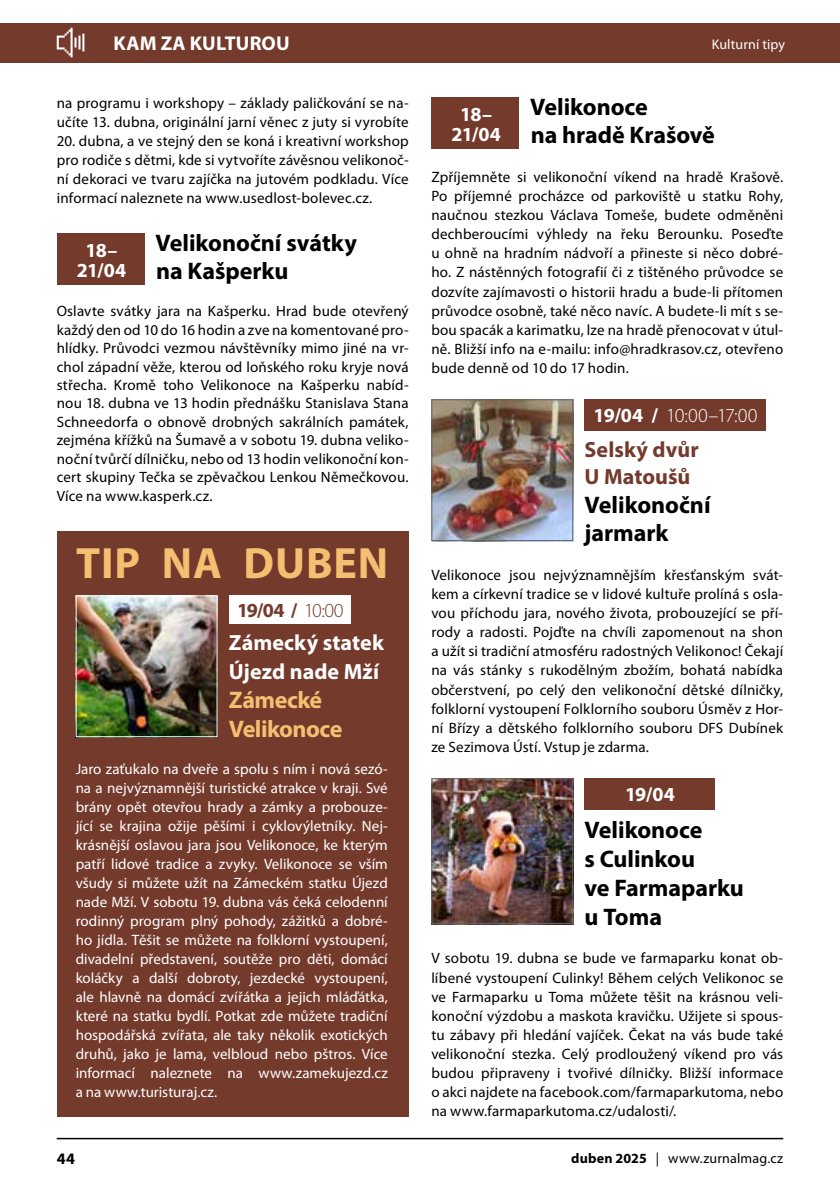
<style>
.page{position:relative;width:840px;height:1191px;background:#fff}
.page>*{position:absolute;margin:0;border:0;box-sizing:border-box;transform-origin:0 0}
.t1{font:700 44px "Myriad Pro";letter-spacing:.02em;color:#f4bf71}
.t2{font:700 24px/29px "Myriad Pro";color:#000}
.t3{font:700 24px/28.8px "Myriad Pro";letter-spacing:-.02em;color:#f4bf71}
.t4{font:700 22px/28.8px "Myriad Pro";letter-spacing:.005em;color:#fff}
.t5{font:700 22px/26.6px "Myriad Pro";letter-spacing:.005em;color:#743a2c}
.t6{font:700 20px/20px "Myriad Pro";letter-spacing:.005em;color:#fff;text-align:center}
.t7{font:300 20px "Myriad Pro";letter-spacing:-.02em;color:#fff}
.t8{font:700 20px "Myriad Pro";color:#743a2c}
.t9{font:700 16px "Myriad Pro";color:#000}
.t10{font:15px/19.2px "Myriad Pro";letter-spacing:.01em;color:#000;text-align:justify}
.t11{font:15px/19px "Myriad Pro";color:#fff;text-align:justify}
.t12{font:14px "Myriad Pro";letter-spacing:.01em;color:#000}
.t13{font:14px "Myriad Pro";letter-spacing:.01em;color:#fff}
.s1{font-weight:300}
.s2{font-weight:700}
</style>
<div class="page">
<hr style="left:57px;top:1137px;width:725px;height:2px;background:#000">
<div style="left:0;top:23px;width:839px;height:39px;background:#743a2c"></div>
<svg style="left:57px;top:28px;width:27px;height:29px"></svg>
<div style="left:57px;top:234px;width:88px;height:51px;background:#743a2c"></div>
<div style="left:584px;top:399px;width:181px;height:31px;background:#743a2c"></div>
<div style="left:584px;top:778px;width:130px;height:31px;background:#743a2c"></div>
<div style="left:431px;top:97px;width:88px;height:52px;background:#743a2c"></div>
<img style="left:433px;top:401px;width:138px;height:138px">
<div style="left:431px;top:399px;width:142px;height:142px;border:1px solid #646363"></div>
<img style="left:433px;top:780px;width:138px;height:142px">
<div style="left:431px;top:778px;width:142px;height:146px;border:1px solid #646363"></div>
<div style="left:57px;top:531px;width:351px;height:586px;background:#743a2c"></div>
<div style="left:229px;top:595px;width:122px;height:29px;background:#fff"></div>
<img style="left:78px;top:597px;width:137px;height:138px">
<div style="left:76px;top:595px;width:141px;height:142px;border:1px solid #fff"></div>
<h3 class="t6" style="left:113px;top:33px;width:178px">KAM ZA KULTUROU</h3>
<p class="t13" style="left:711px;top:35px;width:75px">Kulturní tipy</p>
<p class="t10" style="left:57px;top:93px;width:353px">na programu i workshopy – základy paličkování se na&shy;učíte 13. dubna, originální jarní věnec z juty si vyrobíte</p>
<p class="t10" style="left:57px;top:131px;width:353px">20. dubna, a ve stejný den se koná i kreativní workshop pro rodiče s dětmi, kde si vytvoříte závěsnou velikonoč&shy;ní dekoraci ve tvaru zajíčka na jutovém podkladu. Více informací naleznete na www.usedlost-bolevec.cz.</p>
<h2 class="t2" style="left:155px;top:227px;width:203px">Velikonoční svátky na Kašperku</h2>
<p class="t10" style="left:57px;top:302px;width:353px;line-height:18.4px">Oslavte svátky jara na Kašperku. Hrad bude otevřený každý den od 10 do 16 hodin a zve na komentované pro&shy;hlídky. Průvodci vezmou návštěvníky mimo jiné na vr&shy;chol západní věže, kterou od loňského roku kryje nová střecha. Kromě toho Velikonoce na Kašperku nabíd&shy;nou 18. dubna ve 13 hodin přednášku Stanislava Stana Schneedorfa o obnově drobných sakrálních památek, zejména křížků na Šumavě a v sobotu 19. dubna veliko&shy;noční tvůrčí dílničku, nebo od 13 hodin velikonoční kon&shy;cert skupiny Tečka se zpěvačkou Lenkou Němečkovou.<br>Více na www.kasperk.cz.</p>
<h3 class="t6" style="left:77px;top:239px;width:51px">18–<br>21/04</h3>
<h1 class="t1" style="left:76px;top:534px;width:313px">TIP NA DUBEN</h1>
<h3 class="t8" style="left:237px;top:597px;width:108px">19/04 / <span class="s1">10:00</span></h3>
<h3 class="t4" style="left:229px;top:627px;width:156px">Zámecký statek<br>Újezd nade Mží</h3>
<h2 class="t3" style="left:229px;top:684px;width:115px">Zámecké<br>Velikonoce</h2>
<p class="t11" style="left:76px;top:759px;width:313px">Jaro zaťukalo na dveře a spolu s ním i nová sezó&shy;na a nejvýznamnější turistické atrakce v kraji. Své brány opět otevřou hrady a zámky a probouze&shy;jící se krajina ožije pěšími i cyklovýletníky. Nej&shy;krásnější oslavou jara jsou Velikonoce, ke kterým patří lidové tradice a zvyky. Velikonoce se vším všudy si můžete užít na Zámeckém statku Újezd nade Mží. V sobotu 19. dubna vás čeká celodenní rodinný program plný pohody, zážitků a dobré&shy;ho jídla. Těšit se můžete na folklorní vystoupení, divadelní představení, soutěže pro děti, domácí koláčky a další dobroty, jezdecké vystoupení, ale hlavně na domácí zvířátka a jejich mláďátka, které na statku bydlí. Potkat zde můžete tradiční hospodářská zvířata, ale taky několik exotických druhů, jako je lama, velbloud nebo pštros. Více informací naleznete na www.zamekujezd.cz a na www.turisturaj.cz.</p>
<h2 class="t2" style="left:530px;top:91px;width:186px">Velikonoce<br>na hradě Krašově</h2>
<p class="t10" style="left:431px;top:167px;width:353px">Zpříjemněte si velikonoční víkend na hradě Krašově.<br>Po příjemné procházce od parkoviště u statku Rohy, naučnou stezkou Václava Tomeše, budete odměněni dechberoucími výhledy na řeku Berounku. Poseďte u ohně na hradním nádvoří a přineste si něco dobré&shy;ho. Z nástěnných fotografií či z tištěného průvodce se dozvíte zajímavosti o historii hradu a bude-li přítomen průvodce osobně, také něco navíc. A budete-li mít s se&shy;bou spacák a karimatku, lze na hradě přenocovat v útul&shy;ně. Bližší info na e-mailu: info@hradkrasov.cz, otevřeno bude denně od 10 do 17 hodin.</p>
<h3 class="t7" style="left:593px;top:404px;width:165px"><span class="s2">19/04 /</span> 10:00–17:00</h3>
<h3 class="t5" style="left:584px;top:435px;width:116px">Selský dvůr<br>U Matoušů</h3>
<h2 class="t2" style="left:584px;top:489px;width:127px">Velikonoční jarmark</h2>
<p class="t10" style="left:431px;top:565px;width:353px">Velikonoce jsou nejvýznamnějším křesťanským svát&shy;kem a církevní tradice se v lidové kultuře prolíná s osla&shy;vou příchodu jara, nového života, probouzející se pří&shy;rody a radosti. Pojďte na chvíli zapomenout na shon a užít si tradiční atmosféru radostných Velikonoc! Čekají na vás stánky s rukodělným zbožím, bohatá nabídka občerstvení, po celý den velikonoční dětské dílničky, folklorní vystoupení Folklorního souboru Úsměv z Hor&shy;ní Břízy a dětského folklorního souboru DFS Dubínek ze Sezimova Ústí. Vstup je zdarma.</p>
<h3 class="t6" style="left:624px;top:784px;width:51px">19/04</h3>
<h2 class="t2" style="left:584px;top:815px;width:161px">Velikonoce<br>s Culinkou<br>ve Farmaparku u Toma</h2>
<p class="t10" style="left:431px;top:948px;width:353px">V sobotu 19. dubna se bude ve farmaparku konat ob&shy;líbené vystoupení Culinky! Během celých Velikonoc se ve Farmaparku u Toma můžete těšit na krásnou veli&shy;konoční výzdobu a maskota kravičku. Užijete si spous&shy;tu zábavy při hledání vajíček. Čekat na vás bude také velikonoční stezka. Celý prodloužený víkend pro vás budou připraveny i tvořivé dílničky. Bližší informace o akci najdete na facebook.com/farmaparkutoma, nebo na www.farmaparkutoma.cz/udalosti/.</p>
<h3 class="t6" style="left:451px;top:103px;width:51px">18–<br>21/04</h3>
<p class="t9" style="left:57px;top:1148px;width:20px">44</p>
<p class="t12" style="left:570px;top:1149px;width:213px"><span class="s2">duben 2025</span> | www.zurnalmag.cz</p>
</div>
